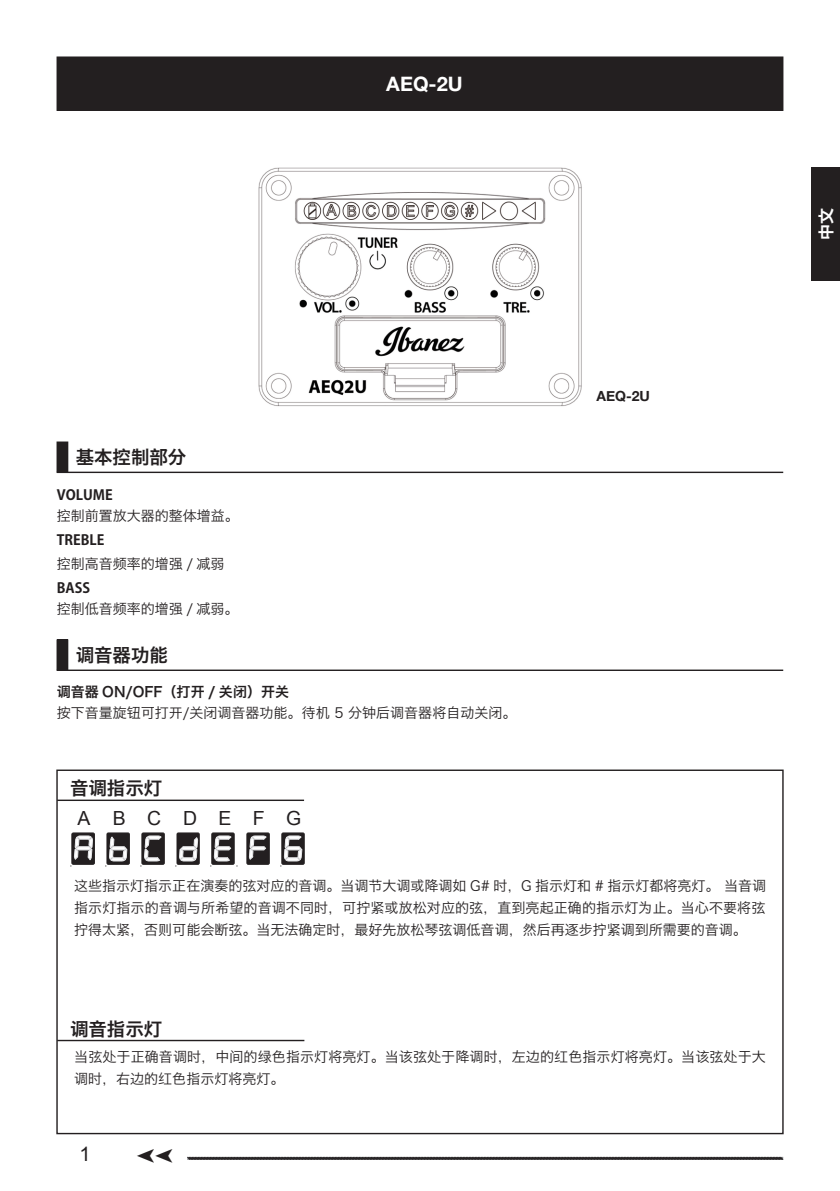
<style>
.page{position:relative;width:840px;height:1191px;background:#fff}
.page>*{position:absolute;margin:0;border:0;box-sizing:border-box;transform-origin:0 0}
.t1{font:700 20px "Helvetica Neue";color:#fff}
.t2{font:20px "Arial";color:#231f20}
.t3{font:19.4px "Arial";letter-spacing:1.11em;color:#231f20}
.t4{font:18.4px "Hiragino Sans GB W6";color:#231f20}
.t5{font:700 16px "Koz Go Pro";color:#fff}
.t6{font:14px/22px "Hiragino Sans GB W3";color:#231f20;text-align:justify}
.t7{font:14px "Hiragino Sans GB W6";color:#231f20}
.t8{font:700 14px "Koz Go Pro";color:#231f20}
.t9{font:700 14px "Helvetica Neue";color:#231f20}
</style>
<div class="page">
<img style="left:258px;top:167px;width:324px;height:240px">
<svg style="left:187px;top:1156px;width:596px;height:4px;background:#636162"></svg>
<hr style="left:57px;top:471px;width:725px;height:2px;background:#231f20">
<div style="left:57px;top:442px;width:11px;height:30px;background:#231f20"></div>
<div style="left:57px;top:57px;width:725px;height:53px;background:#231f20"></div>
<div style="left:57px;top:57px;width:725px;height:54px;border:1px solid #231f20"></div>
<hr style="left:57px;top:669px;width:725px;height:2px;background:#231f20">
<div style="left:57px;top:640px;width:11px;height:30px;background:#231f20"></div>
<div style="left:72px;top:833px;width:22px;height:31px;border:1px solid #231f20"></div>
<svg style="left:70px;top:835px;width:23px;height:31px"></svg>
<div style="left:107px;top:833px;width:22px;height:31px;border:1px solid #231f20"></div>
<svg style="left:105px;top:835px;width:23px;height:31px"></svg>
<div style="left:142px;top:833px;width:22px;height:31px;border:1px solid #231f20"></div>
<svg style="left:140px;top:835px;width:22px;height:31px"></svg>
<div style="left:177px;top:833px;width:22px;height:31px;background:#231f20"></div>
<div style="left:177px;top:833px;width:22px;height:31px;border:1px solid #231f20"></div>
<svg style="left:175px;top:836px;width:23px;height:30px"></svg>
<div style="left:247px;top:833px;width:22px;height:31px;background:#231f20"></div>
<div style="left:247px;top:833px;width:22px;height:31px;border:1px solid #231f20"></div>
<svg style="left:248px;top:835px;width:19px;height:25px"></svg>
<div style="left:282px;top:833px;width:22px;height:31px;border:1px solid #231f20"></div>
<svg style="left:280px;top:835px;width:23px;height:31px"></svg>
<div style="left:212px;top:833px;width:22px;height:31px;border:1px solid #231f20"></div>
<svg style="left:210px;top:835px;width:27px;height:31px"></svg>
<hr style="left:57px;top:799px;width:247px;height:2px;background:#231f20">
<hr style="left:57px;top:1039px;width:247px;height:2px;background:#231f20">
<div style="left:811px;top:167px;width:28px;height:114px;background:#231f20"></div>
<h1 class="t1" style="left:386px;top:72px;width:78px">AEQ-2U</h1>
<p class="t5" style="left:815px;top:240px;width:33px;rotate:-90deg">中文</p>
<h3 class="t4" style="left:76px;top:445px;width:112px">基本控制部分</h3>
<p class="t8" style="left:57px;top:485px;width:57px">VOLUME</p>
<p class="t6" style="left:57px;top:504px;width:184px">控制前置放大器的整体增益。</p>
<p class="t8" style="left:57px;top:530px;width:49px">TREBLE</p>
<p class="t6" style="left:57px;top:552px;width:169px">控制高音频率的增强 / 减弱</p>
<p class="t8" style="left:57px;top:579px;width:35px">BASS</p>
<p class="t6" style="left:57px;top:597px;width:183px">控制低音频率的增强 / 减弱。</p>
<h3 class="t4" style="left:76px;top:643px;width:94px">调音器功能</h3>
<p class="t7" style="left:57px;top:683px;width:234px">调音器 ON/OFF（打开 / 关闭）开关</p>
<p class="t6" style="left:57px;top:702px;width:461px">按下音量旋钮可打开/关闭调音器功能。待机 5 分钟后调音器将自动关闭。</p>
<h3 class="t4" style="left:70px;top:776px;width:94px">音调指示灯</h3>
<h2 class="t3" style="left:77px;top:805px;width:225px">ABCDEFG</h2>
<p class="t9" style="left:596px;top:384px;width:55px">AEQ-2U</p>
<p class="t6" style="left:74px;top:874px;width:693px">这些指示灯指示正在演奏的弦对应的音调。当调节大调或降调如 G# 时，G 指示灯和 # 指示灯都将亮灯。 当音调指示灯指示的音调与所希望的音调不同时，可拧紧或放松对应的弦，直到亮起正确的指示灯为止。当心不要将弦拧得太紧，否则可能会断弦。当无法确定时，最好先放松琴弦调低音调，然后再逐步拧紧调到所需要的音调。</p>
<h3 class="t4" style="left:70px;top:1016px;width:94px">调音指示灯</h3>
<p class="t6" style="left:74px;top:1045px;width:692px">当弦处于正确音调时，中间的绿色指示灯将亮灯。当该弦处于降调时，左边的红色指示灯将亮灯。当该弦处于大调时，右边的红色指示灯将亮灯。</p>
<h1 class="t2" style="left:79px;top:1141px;width:13px">1</h1>
</div>
